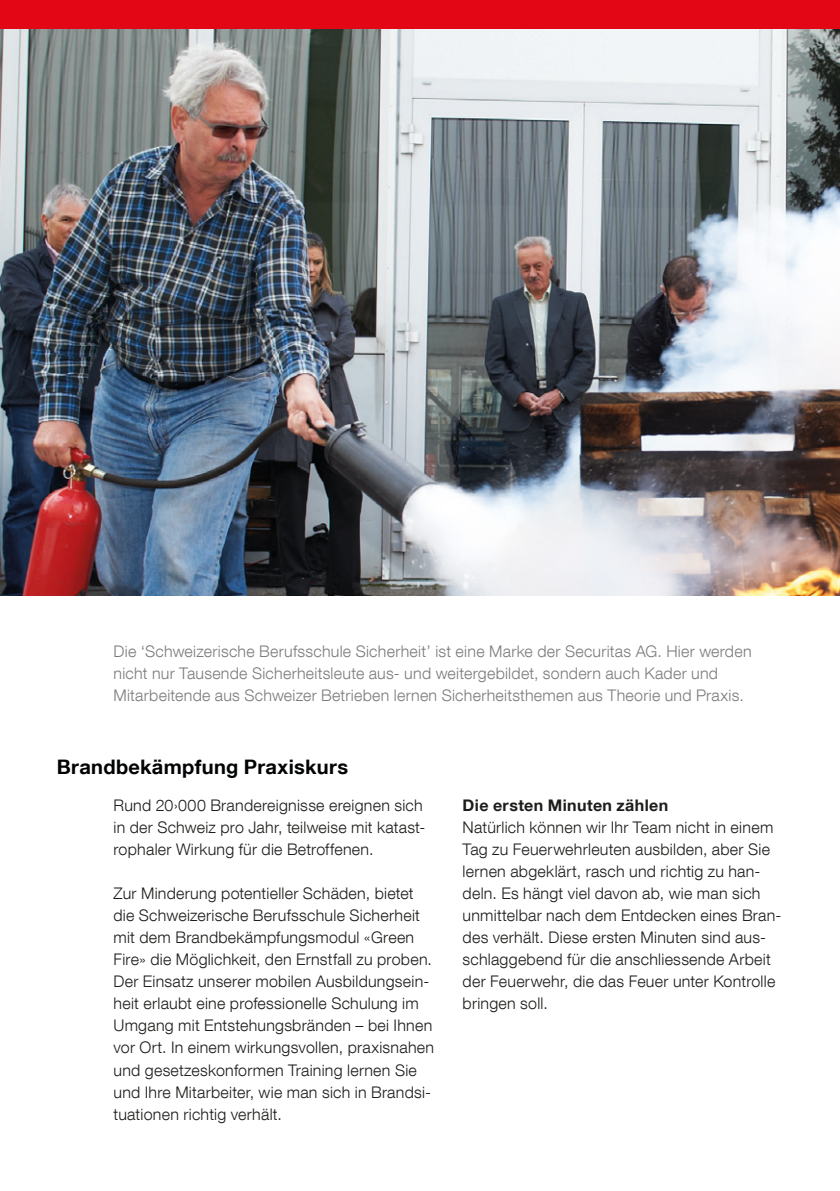
<style>
.page{position:relative;width:840px;height:1191px;background:#fff}
.page>*{position:absolute;margin:0;border:0;box-sizing:border-box;transform-origin:0 0}
.Haupttitel{font:700 20px "Helvetica Neue LT Com";letter-spacing:.015em;color:#020304}
.Grundtext{font:300 16px/22px "Helvetica Neue LT Com";letter-spacing:.015em;color:#1d1d1b}
.Grundtext-2{font:300 16px/22px "Helvetica Neue LT Com";letter-spacing:.015em;color:#7c7c7c}
.Grundtext-3{font:700 16px "Helvetica Neue LT Com";letter-spacing:.025em;color:#1d1d1b}
</style>
<div class="page">
<img style="left:0;top:28px;width:839px;height:567px">
<div style="left:0;top:0;width:839px;height:28px;background:#e30614"></div>
<p class="Grundtext-2" style="left:113px;top:640px;width:639px">Die ‘Schweizerische Berufsschule Sicherheit’ ist eine Marke der Securitas AG. Hier werden nicht nur Tausende Sicherheitsleute aus- und weitergebildet, sondern auch Kader und<br>Mitarbeitende aus Schweizer Betrieben lernen Sicherheitsthemen aus Theorie und Praxis.</p>
<p class="Haupttitel" style="left:57px;top:754px;width:293px">Brandbekämpfung Praxiskurs</p>
<p class="Grundtext" style="left:113px;top:794px;width:313px">Rund 20›000 Brandereignisse ereignen sich in der Schweiz pro Jahr, teilweise mit katast&shy;rophaler Wirkung für die Betroffenen.</p>
<p class="Grundtext" style="left:113px;top:882px;width:322px">Zur Minderung potentieller Schäden, bietet die Schweizerische Berufsschule Sicherheit mit dem Brandbekämpfungsmodul «Green Fire» die Möglichkeit, den Ernstfall zu proben.<br>Der Einsatz unserer mobilen Ausbildungsein&shy;heit erlaubt eine professionelle Schulung im Umgang mit Entstehungsbränden – bei Ihnen vor Ort. In einem wirkungsvollen, praxisnahen und gesetzeskonformen Training lernen Sie und Ihre Mitarbeiter, wie man sich in Brandsi&shy;tuationen richtig verhält.</p>
<p class="Grundtext-3" style="left:462px;top:795px;width:207px">Die ersten Minuten zählen</p>
<p class="Grundtext" style="left:462px;top:816px;width:320px">Natürlich können wir Ihr Team nicht in einem Tag zu Feuerwehrleuten ausbilden, aber Sie lernen abgeklärt, rasch und richtig zu han&shy;deln. Es hängt viel davon ab, wie man sich unmittelbar nach dem Entdecken eines Bran&shy;des verhält. Diese ersten Minuten sind aus&shy;schlaggebend für die anschliessende Arbeit der Feuerwehr, die das Feuer unter Kontrolle bringen soll.</p>
</div>
